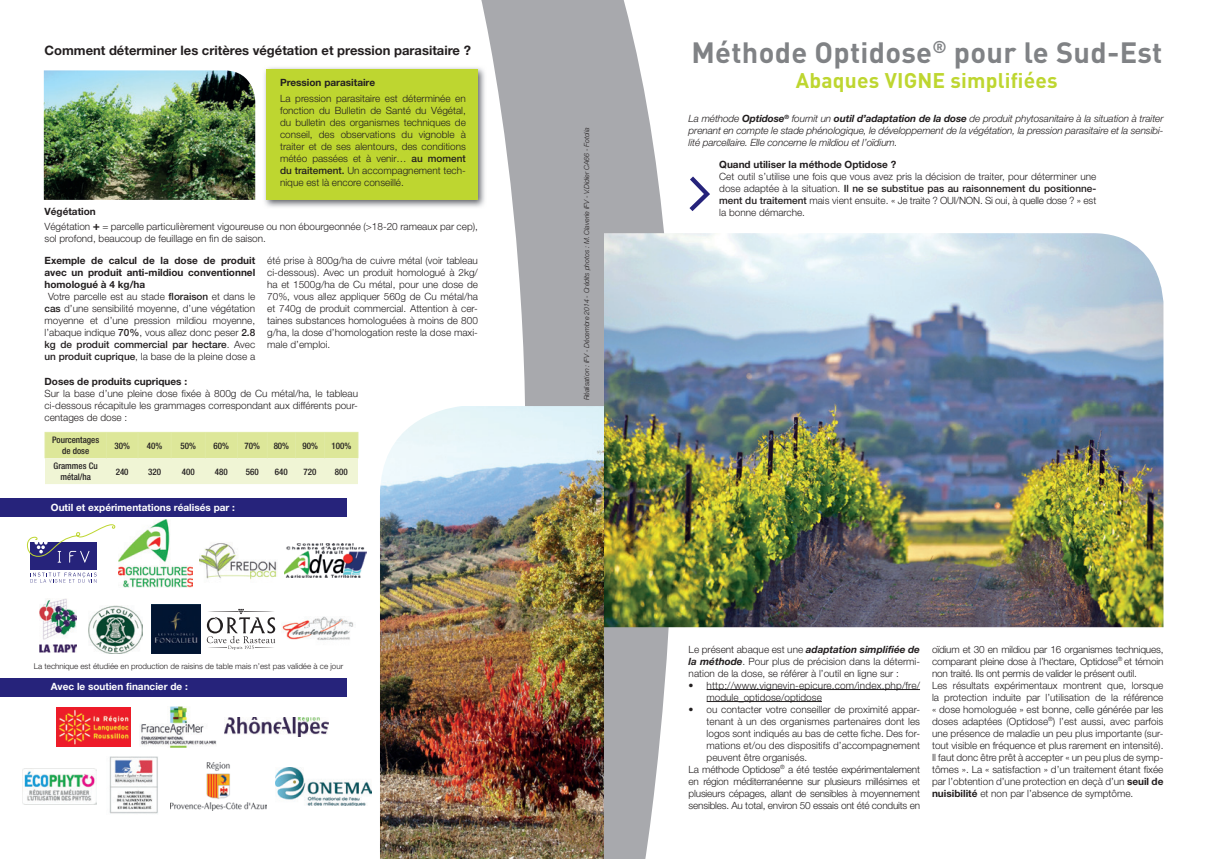
<style>
.page{position:relative;width:1208px;height:859px;background:#fff}
.page>*{position:absolute;margin:0;border:0;box-sizing:border-box;transform-origin:0 0}
.t1{font:700 29px "DINOT";letter-spacing:.01em;color:#808285}
.t2{font:700 21px "DINOT";letter-spacing:.01em;color:#bed630}
.t3{font:700 13px "Helvetica Neue";color:#231f20}
.t4{font:300 10px/12px "Helvetica Neue";color:#231f20;text-align:justify}
.t5{font:italic 300 10px/12px "Helvetica Neue";letter-spacing:-.01em;color:#231f20;text-align:justify}
.t6{font:300 10px "Helvetica Neue";letter-spacing:-.02em;color:#231f20}
.t7{font:700 10px "Helvetica Neue";color:#231f20}
.t8{font:700 10px "Helvetica Neue";color:#fff}
.t9{font:500 10px "Helvetica Neue";color:#231f20}
.t10{font:500 condensed 9px/10.8px "Helvetica Neue";color:#231f20;text-align:center}
.t11{font:300 8px "Helvetica Neue";color:#231f20}
.t12{font:italic 300 7px "Helvetica Neue";letter-spacing:-.01em;color:#231f20}
.s1{font-weight:500}
.s2{font-weight:700}
.s3{font-weight:700;font-size:12px}
.s4{font-weight:300}
.s5{font-weight:700;font-style:italic}
</style>
<div class="page">
<svg style="left:481px;top:0;width:242px;height:859px;fill:#a8a9ad"></svg>
<img style="left:380px;top:406px;width:224px;height:453px">
<hr style="left:706px;top:689px;width:214px;height:1px;background:#231f20">
<hr style="left:706px;top:701px;width:116px;height:1px;background:#231f20">
<svg style="left:45px;top:432px;width:313px;height:52px;background:#e6eeb7"></svg>
<img style="left:44px;top:70px;width:211px;height:130px">
<img style="left:264px;top:65px;width:222px;height:143px">
<div style="left:266px;top:69px;width:212px;height:131px;background:#bed630"></div>
<div style="left:0;top:498px;width:347px;height:19px;background:#26237b"></div>
<div style="left:0;top:678px;width:347px;height:18px;background:#26237b"></div>
<img style="left:200px;top:543px;width:77px;height:37px">
<img style="left:88px;top:605px;width:55px;height:48px">
<img style="left:151px;top:605px;width:49px;height:49px">
<img style="left:284px;top:543px;width:82px;height:34px">
<svg style="left:207px;top:609px;width:68px;height:41px"></svg>
<img style="left:40px;top:599px;width:37px;height:54px">
<img style="left:282px;top:616px;width:72px;height:24px">
<img style="left:119px;top:519px;width:73px;height:69px">
<div style="left:30px;top:542px;width:66px;height:28px;background:#26237b"></div>
<svg style="left:30px;top:573px;width:67px;height:10px"></svg>
<svg style="left:26px;top:524px;width:89px;height:39px"></svg>
<img style="left:57px;top:707px;width:74px;height:40px">
<img style="left:140px;top:706px;width:77px;height:42px">
<img style="left:225px;top:717px;width:103px;height:20px">
<img style="left:171px;top:763px;width:95px;height:47px">
<img style="left:23px;top:768px;width:74px;height:37px">
<img style="left:109px;top:757px;width:49px;height:57px">
<img style="left:604px;top:233px;width:559px;height:394px">
<img style="left:276px;top:768px;width:96px;height:37px">
<svg style="left:689px;top:176px;width:21px;height:35px"></svg>
<h3 class="t3" style="left:45px;top:42px;width:428px">Comment déterminer les critères végétation et pression parasitaire ?</h3>
<p class="t7" style="left:280px;top:76px;width:96px">Pression parasitaire</p>
<p class="t4" style="left:280px;top:92px;width:187px">La pression parasitaire est déterminée en fonction du Bulletin de Santé du Végétal, du bulletin des organismes techniques de conseil, des observations du vignoble à traiter et de ses alentours, des conditions météo passées et à venir… <span class="s1">au moment du traitement.</span> Un accompagnement tech&shy;nique est là encore conseillé.</p>
<p class="t4" style="left:45px;top:204px;width:435px;line-height:14.4px"><span class="s2">Végétation<br></span>Végétation <span class="s3">+</span> = parcelle particulièrement vigoureuse ou non ébourgeonnée (&gt;18-20 rameaux par cep),</p>
<p class="t4" style="left:45px;top:232px;width:223px">sol profond, beaucoup de feuillage en fin de saison.</p>
<p class="t7" style="left:45px;top:255px;width:212px">Exemple de calcul de la dose de produit</p>
<p class="t7" style="left:45px;top:267px;width:212px">avec un produit anti-mildiou conventionnel</p>
<p class="t7" style="left:45px;top:279px;width:102px">homologué à 4 kg/ha</p>
<p class="t4" style="left:48px;top:291px;width:209px">Votre parcelle est au stade <span class="s1">floraison</span> et dans le</p>
<p class="t4" style="left:45px;top:303px;width:212px"><span class="s1">cas</span> d’une sensibilité moyenne, d’une végétation</p>
<p class="t4" style="left:45px;top:315px;width:212px">moyenne et d’une pression mildiou moyenne,</p>
<p class="t4" style="left:45px;top:327px;width:212px">l’abaque indique <span class="s1">70%</span>, vous allez donc peser <span class="s1">2.8</span></p>
<p class="t9" style="left:45px;top:339px;width:212px">kg de produit commercial par hectare<span class="s4">. Avec</span></p>
<p class="t4" style="left:45px;top:351px;width:212px"><span class="s1">un produit cuprique</span>, la base de la pleine dose a</p>
<p class="t4" style="left:267px;top:255px;width:212px">été prise à 800g/ha de cuivre métal (voir tableau ci-dessous). Avec un produit homologué à 2kg/ ha et 1500g/ha de Cu métal, pour une dose de 70%, vous allez appliquer 560g de Cu métal/ha et 740g de produit commercial. Attention à cer&shy;taines substances homologuées à moins de 800 g/ha, la dose d’homologation reste la dose maxi&shy;male d’emploi.</p>
<p class="t7" style="left:45px;top:375px;width:144px">Doses de produits cupriques :</p>
<p class="t4" style="left:45px;top:387px;width:315px">Sur la base d’une pleine dose fixée à 800g de Cu métal/ha, le tableau ci-dessous récapitule les grammages correspondant aux différents pour&shy;centages de dose :</p>
<p class="t10" style="left:52px;top:435px;width:49px">Pourcentages de dose</p>
<p class="t10" style="left:114px;top:440px;width:17px">30%</p>
<p class="t10" style="left:147px;top:440px;width:17px">40%</p>
<p class="t10" style="left:180px;top:440px;width:17px">50%</p>
<p class="t10" style="left:214px;top:440px;width:17px">60%</p>
<p class="t10" style="left:245px;top:440px;width:17px">70%</p>
<p class="t10" style="left:274px;top:440px;width:17px">80%</p>
<p class="t10" style="left:302px;top:440px;width:17px">90%</p>
<p class="t10" style="left:331px;top:440px;width:21px">100%</p>
<p class="t10" style="left:54px;top:461px;width:46px">Grammes Cu métal/ha</p>
<p class="t10" style="left:116px;top:466px;width:14px">240</p>
<p class="t10" style="left:148px;top:466px;width:14px">320</p>
<p class="t10" style="left:182px;top:466px;width:14px">400</p>
<p class="t10" style="left:215px;top:466px;width:14px">480</p>
<p class="t10" style="left:246px;top:466px;width:14px">560</p>
<p class="t10" style="left:275px;top:466px;width:14px">640</p>
<p class="t10" style="left:304px;top:466px;width:14px">720</p>
<p class="t10" style="left:335px;top:466px;width:14px">800</p>
<p class="t8" style="left:51px;top:502px;width:186px">Outil et expérimentations réalisés par :</p>
<p class="t11" style="left:34px;top:662px;width:311px">La technique est étudiée en production de raisins de table mais n’est pas validée à ce jour</p>
<p class="t8" style="left:51px;top:681px;width:138px">Avec le soutien financier de :</p>
<p class="t12" style="left:582px;top:400px;width:274px;rotate:-90deg">Réalisation : IFV - Décembre 2014 - Crédits photos : M. Claverie IFV - V.Didier CA66 - Fotolia</p>
<h1 class="t1" style="left:691px;top:33px;width:472px">Méthode Optidose<sup>®</sup> pour le Sud-Est</h1>
<h2 class="t2" style="left:796px;top:66px;width:263px">Abaques VIGNE simplifiées</h2>
<p class="t5" style="left:688px;top:112px;width:476px">La méthode <span class="s2">Optidose</span><sup>®</sup> fournit un <span class="s2">outil d’adaptation de la dose</span> de produit phytosanitaire à la situation à traiter prenant en compte le stade phénologique, le développement de la végétation, la pression parasitaire et la sensibi&shy;lité parcellaire. Elle concerne le mildiou et l’oïdium.</p>
<p class="t7" style="left:719px;top:158px;width:178px">Quand utiliser la méthode Optidose ?</p>
<p class="t4" style="left:719px;top:170px;width:379px">Cet outil s’utilise une fois que vous avez pris la décision de traiter, pour déterminer une dose adaptée à la situation. <span class="s1">Il ne se substitue pas au raisonnement du positionne&shy;ment du traitement</span> mais vient ensuite. « Je traite ? OUI/NON. Si oui, à quelle dose ? » est la bonne démarche.</p>
<p class="t4" style="left:688px;top:643px;width:233px">Le présent abaque est une <span class="s5">adaptation simplifiée de la méthode</span>. Pour plus de précision dans la détermi&shy;nation de la dose, se référer à l’outil en ligne sur :</p>
<p class="t4" style="left:706px;top:679px;width:215px;text-indent:-18px">• http://www.vignevin-epicure.com/index.php/fre/ module_optidose/optidose</p>
<p class="t4" style="left:688px;top:703px;width:233px">• ou contacter votre conseiller de proximité appar-</p>
<p class="t4" style="left:706px;top:715px;width:215px">tenant à un des organismes partenaires dont les</p>
<p class="t4" style="left:706px;top:727px;width:215px">logos sont indiqués au bas de cette fiche. Des for-</p>
<p class="t4" style="left:706px;top:739px;width:215px">mations et/ou des dispositifs d’accompagnement</p>
<p class="t4" style="left:706px;top:751px;width:102px">peuvent être organisés.</p>
<p class="t6" style="left:688px;top:763px;width:233px">La méthode Optidose<sup>®</sup> a été testée expérimentalement</p>
<p class="t6" style="left:688px;top:775px;width:233px">en région méditerranéenne sur plusieurs millésimes et</p>
<p class="t6" style="left:688px;top:787px;width:233px">plusieurs cépages, allant de sensibles à moyennement</p>
<p class="t6" style="left:688px;top:799px;width:233px">sensibles. Au total, environ 50 essais ont été conduits en</p>
<p class="t4" style="left:932px;top:643px;width:233px;text-align:left">oïdium et 30 en mildiou par 16 organismes techniques, comparant pleine dose à l’hectare, Optidose<sup>®</sup> et témoin non traité. Ils ont permis de valider le présent outil.<br>Les résultats expérimentaux montrent que, lorsque la protection induite par l’utilisation de la référence « dose homologuée » est bonne, celle générée par les doses adaptées (Optidose<sup>®</sup>) l’est aussi, avec parfois une présence de maladie un peu plus importante (sur&shy;tout visible en fréquence et plus rarement en intensité).<br>Il faut donc être prêt à accepter « un peu plus de symp&shy;tômes ». La « satisfaction » d’un traitement étant fixée par l’obtention d’une protection en deçà d’un <span class="s2">seuil de nuisibilité</span> et non par l’absence de symptôme.</p>
</div>
